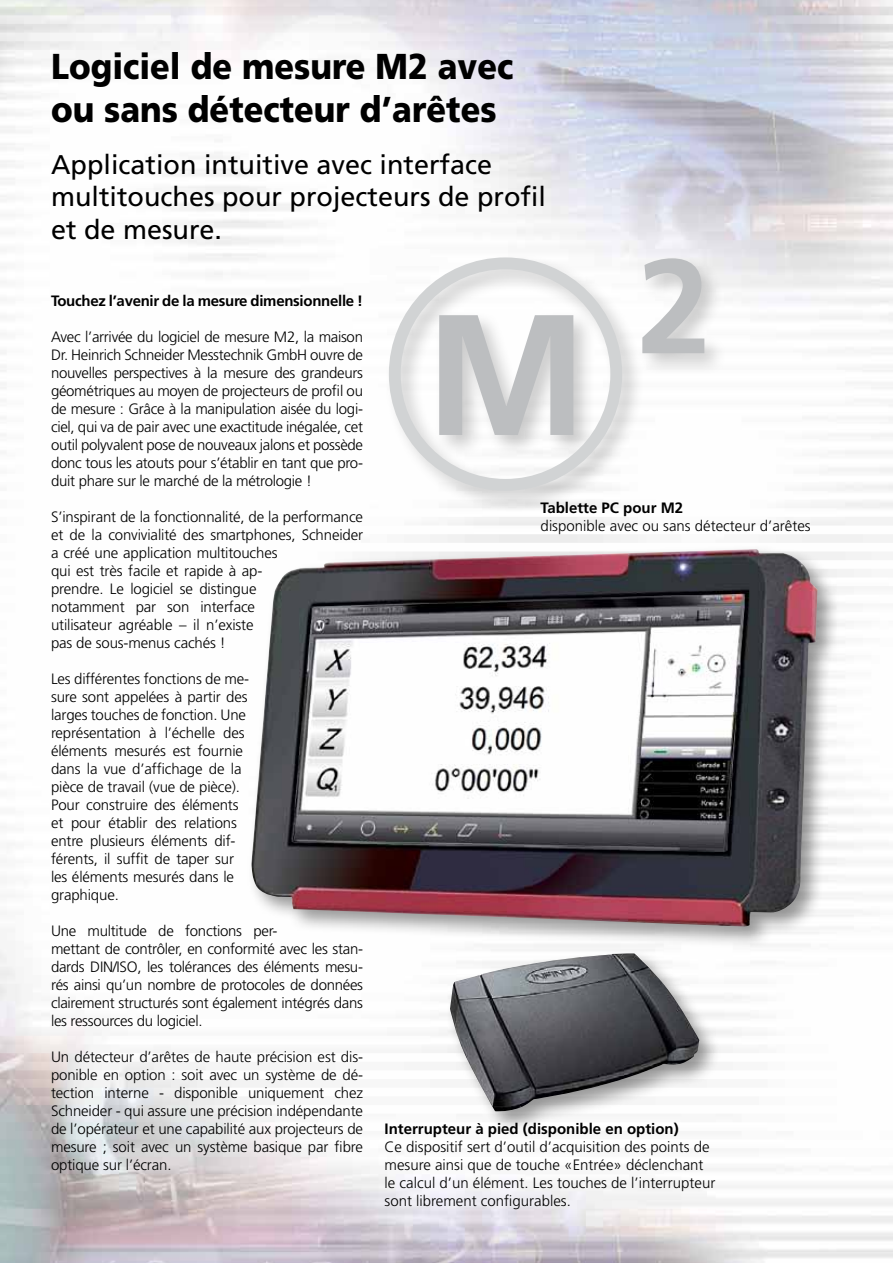
<style>
.page{position:relative;width:893px;height:1263px;background:#fff}
.page>*{position:absolute;margin:0;border:0;box-sizing:border-box;transform-origin:0 0}
.t1{font:700 171.6px "Frutiger";color:#bcbec0}
.t2{font:700 133.65px "Frutiger";color:#bcbec0}
.t3{font:900 36px/43.2px "Frutiger";color:#000;scale:.9 1}
.t4{font:27px/32.4px "Frutiger";color:#000}
.t5{font:300 15px/18px "Frutiger";letter-spacing:-.01em;color:#000}
.t6{font:700 15px "Frutiger";color:#000}
.t7{font:700 15px "Frutiger";letter-spacing:-.02em;color:#000}
</style>
<div class="page">
<div style="left:246px;top:544px;width:594px;height:406px;background:#000;opacity:.4"></div>
<img style="left:251px;top:549px;width:566px;height:377px">
<div style="left:446px;top:948px;width:275px;height:186px;background:#000;opacity:.4"></div>
<img style="left:450px;top:953px;width:249px;height:159px">
<div style="left:384px;top:252px;width:343px;height:262px;background:#000;opacity:.2"></div>
<div style="left:389px;top:257px;width:233px;height:234px;border:12px solid #d1d3d4;border-radius:50%"></div>
<h3 class="t3" style="left:51px;top:44px;width:515px">Logiciel de mesure M2 avec ou sans détecteur d’arêtes</h3>
<h3 class="t4" style="left:51px;top:148px;width:497px">Application intuitive avec interface multitouches pour projecteurs de profil et de mesure.</h3>
<p class="t7" style="left:51px;top:292px;width:313px">Touchez l’avenir de la mesure dimensionnelle !</p>
<p class="t5" style="left:51px;top:328px;width:314px;text-align:justify">Avec l’arrivée du logiciel de mesure M2, la maison Dr. Heinrich Schneider Messtechnik GmbH ouvre de nouvelles perspectives à la mesure des grandeurs géométriques au moyen de projecteurs de profil ou de mesure : Grâce à la manipulation aisée du logi&shy;ciel, qui va de pair avec une exactitude inégalée, cet outil polyvalent pose de nouveaux jalons et possède donc tous les atouts pour s’établir en tant que pro&shy;duit phare sur le marché de la métrologie !</p>
<p class="t5" style="left:51px;top:508px;width:314px">S’inspirant de la fonctionnalité, de la performance et de la convivialité des smartphones, Schneider a créé une application multitouches<br>qui est très facile et rapide à ap-<br>prendre. Le logiciel se distingue<br>notamment par son interface<br>utilisateur agréable – il n’existe<br>pas de sous-menus cachés !</p>
<p class="t5" style="left:51px;top:670px;width:200px">Les différentes fonctions de me&shy;sure sont appelées à partir des larges touches de fonction. Une représentation à l’échelle des éléments mesurés est fournie dans la vue d’affichage de la pièce de travail (vue de pièce).<br>Pour construire des éléments et pour établir des relations entre plusieurs éléments dif&shy;férents, il suffit de taper sur les éléments mesurés dans le graphique.</p>
<p class="t5" style="left:51px;top:922px;width:313px">Une multitude de fonctions per-<br>mettant de contrôler, en conformité avec les stan&shy;dards DIN/ISO, les tolérances des éléments mesu&shy;rés ainsi qu’un nombre de protocoles de données clairement structurés sont également intégrés dans les ressources du logiciel.</p>
<p class="t5" style="left:51px;top:1048px;width:314px;text-align:justify">Un détecteur d’arêtes de haute précision est dis&shy;ponible en option : soit avec un système de dé&shy;tection interne - disponible uniquement chez Schneider - qui assure une précision indépendante de l’opérateur et une capabilité aux projecteurs de mesure ; soit avec un système basique par fibre optique sur l’écran.</p>
<h1 class="t1" style="left:425px;top:274px;width:163px">M</h1>
<h2 class="t2" style="left:637px;top:228px;width:76px">2</h2>
<p class="t6" style="left:541px;top:499px;width:144px">Tablette PC pour M2</p>
<p class="t5" style="left:541px;top:517px;width:272px">disponible avec ou sans détecteur d’arêtes</p>
<p class="t6" style="left:385px;top:1120px;width:296px">Interrupteur à pied (disponible en option)</p>
<p class="t5" style="left:385px;top:1138px;width:332px">Ce dispositif sert d’outil d’acquisition des points de mesure ainsi que de touche «Entrée» déclenchant le calcul d’un élément. Les touches de l’interrupteur sont librement configurables.</p>
</div>
